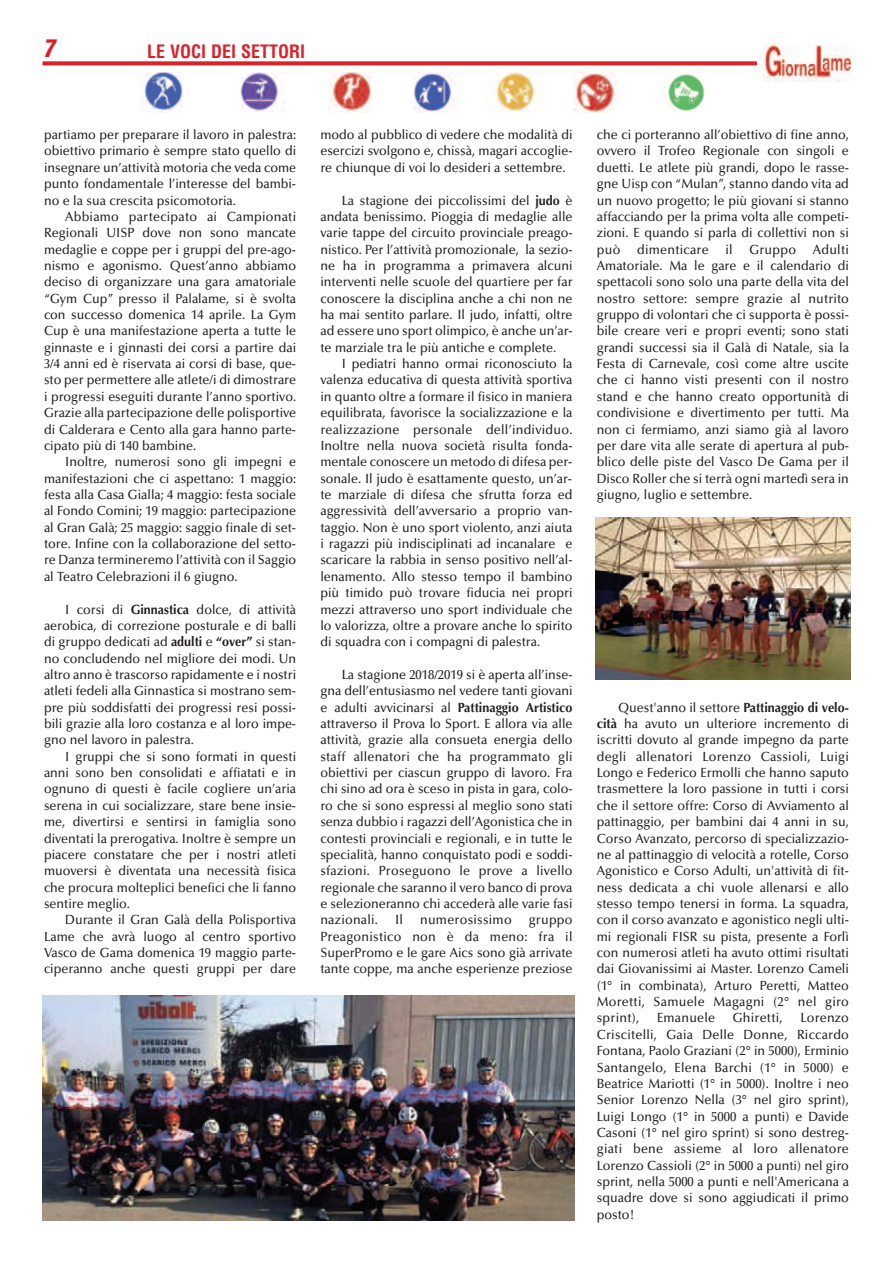
<style>
.page{position:relative;width:893px;height:1263px;background:#fff}
.page>*{position:absolute;margin:0;border:0;box-sizing:border-box;transform-origin:0 0}
.t1{font:italic 900 condensed 24px "Helvetica";color:#db2128}
.t2{font:700 condensed 18px "Helvetica";color:#db2128}
.t3{font:500 13.35px/16.4px "Optima";color:#231f20;text-align:justify;scale:.94 1}
.t4{font:500 13.35px "Optima";letter-spacing:.02em;color:#231f20;scale:.94 1}
.s1{font-weight:700}
</style>
<div class="page">
<svg style="left:43px;top:61px;width:714px;height:4px;background:#de3339"></svg>
<img style="left:764px;top:44px;width:88px;height:37px">
<img style="left:140px;top:72px;width:565px;height:41px">
<img style="left:43px;top:995px;width:531px;height:225px">
<img style="left:595px;top:518px;width:255px;height:161px">
<h1 class="t1" style="left:43px;top:35px;width:13px">7</h1>
<h2 class="t2" style="left:147px;top:41px;width:159px">LE VOCI DEI SETTORI</h2>
<p class="t3" style="left:44px;top:128px;width:270px">partiamo per preparare il lavoro in palestra: obiettivo primario è sempre stato quello di insegnare un’attività motoria che veda come punto fondamentale l’interesse del bambi&shy;no e la sua crescita psicomotoria.</p>
<p class="t3" style="left:44px;top:210px;width:270px;text-indent:21px">Abbiamo partecipato ai Campionati Regionali UISP dove non sono mancate medaglie e coppe per i gruppi del pre-ago&shy;nismo e agonismo. Quest’anno abbiamo deciso di organizzare una gara amatoriale “Gym Cup” presso il Palalame, si è svolta con successo domenica 14 aprile. La Gym Cup è una manifestazione aperta a tutte le ginnaste e i ginnasti dei corsi a partire dai 3/4 anni ed è riservata ai corsi di base, que&shy;sto per permettere alle atlete/i di dimostrare i progressi eseguiti durante l’anno sportivo.<br>Grazie alla partecipazione delle polisportive di Calderara e Cento alla gara hanno parte&shy;cipato più di 140 bambine.</p>
<p class="t3" style="left:44px;top:455px;width:270px;text-indent:21px">Inoltre, numerosi sono gli impegni e manifestazioni che ci aspettano: 1 maggio: festa alla Casa Gialla; 4 maggio: festa sociale al Fondo Comini; 19 maggio: partecipazione al Gran Galà; 25 maggio: saggio finale di set&shy;tore. Infine con la collaborazione del setto&shy;re Danza termineremo l’attività con il Saggio al Teatro Celebrazioni il 6 giugno.</p>
<p class="t3" style="left:44px;top:602px;width:270px;text-indent:21px">I corsi di <span class="s1">Ginnastica</span> dolce, di attività aerobica, di correzione posturale e di balli di gruppo dedicati ad <span class="s1">adulti</span> e <span class="s1">“over”</span> si stan&shy;no concludendo nel migliore dei modi. Un altro anno è trascorso rapidamente e i nostri atleti fedeli alla Ginnastica si mostrano sem&shy;pre più soddisfatti dei progressi resi possi&shy;bili grazie alla loro costanza e al loro impe&shy;gno nel lavoro in palestra.</p>
<p class="t3" style="left:44px;top:749px;width:270px;text-indent:21px">I gruppi che si sono formati in questi anni sono ben consolidati e affiatati e in ognuno di questi è facile cogliere un’aria serena in cui socializzare, stare bene insie&shy;me, divertirsi e sentirsi in famiglia sono diventati la prerogativa. Inoltre è sempre un piacere constatare che per i nostri atleti muoversi è diventata una necessità fisica che procura molteplici benefici che li fanno sentire meglio.</p>
<p class="t3" style="left:44px;top:913px;width:270px;text-indent:21px">Durante il Gran Galà della Polisportiva Lame che avrà luogo al centro sportivo Vasco de Gama domenica 19 maggio parte&shy;ciperanno anche questi gruppi per dare</p>
<p class="t3" style="left:320px;top:128px;width:270px">modo al pubblico di vedere che modalità di esercizi svolgono e, chissà, magari accoglie&shy;re chiunque di voi lo desideri a settembre.</p>
<p class="t3" style="left:320px;top:193px;width:270px;text-indent:21px">La stagione dei piccolissimi del <span class="s1">judo</span> è andata benissimo. Pioggia di medaglie alle varie tappe del circuito provinciale preago&shy;nistico. Per l’attività promozionale, la sezio&shy;ne ha in programma a primavera alcuni interventi nelle scuole del quartiere per far conoscere la disciplina anche a chi non ne ha mai sentito parlare. Il judo, infatti, oltre ad essere uno sport olimpico, è anche un’ar&shy;te marziale tra le più antiche e complete.</p>
<p class="t3" style="left:320px;top:357px;width:270px;text-indent:21px">I pediatri hanno ormai riconosciuto la valenza educativa di questa attività sportiva in quanto oltre a formare il fisico in maniera equilibrata, favorisce la socializzazione e la realizzazione personale dell’individuo.<br>Inoltre nella nuova società risulta fonda&shy;mentale conoscere un metodo di difesa per&shy;sonale. Il judo è esattamente questo, un’ar&shy;te marziale di difesa che sfrutta forza ed aggressività dell’avversario a proprio van&shy;taggio. Non è uno sport violento, anzi aiuta i ragazzi più indisciplinati ad incanalare e scaricare la rabbia in senso positivo nell’al&shy;lenamento. Allo stesso tempo il bambino più timido può trovare fiducia nei propri mezzi attraverso uno sport individuale che lo valorizza, oltre a provare anche lo spirito di squadra con i compagni di palestra.</p>
<p class="t3" style="left:320px;top:668px;width:270px;text-indent:21px">La stagione 2018/2019 si è aperta all’inse&shy;gna dell’entusiasmo nel vedere tanti giovani e adulti avvicinarsi al <span class="s1">Pattinaggio Artistico </span>attraverso il Prova lo Sport. E allora via alle attività, grazie alla consueta energia dello staff allenatori che ha programmato gli obiettivi per ciascun gruppo di lavoro. Fra chi sino ad ora è sceso in pista in gara, colo&shy;ro che si sono espressi al meglio sono stati senza dubbio i ragazzi dell’Agonistica che in contesti provinciali e regionali, e in tutte le specialità, hanno conquistato podi e soddi&shy;sfazioni. Proseguono le prove a livello regionale che saranno il vero banco di prova e selezioneranno chi accederà alle varie fasi nazionali.</p>
<p class="t3" style="left:395px;top:913px;width:10px">Il</p>
<p class="t4" style="left:420px;top:914px;width:99px">numerosissimo</p>
<p class="t3" style="left:320px;top:913px;width:270px;text-indent:208px">gruppo Preagonistico non è da meno: fra il SuperPromo e le gare Aics sono già arrivate tante coppe, ma anche esperienze preziose</p>
<p class="t3" style="left:597px;top:128px;width:270px">che ci porteranno all’obiettivo di fine anno, ovvero il Trofeo Regionale con singoli e duetti. Le atlete più grandi, dopo le rasse&shy;gne Uisp con “Mulan”, stanno dando vita ad un nuovo progetto; le più giovani si stanno affacciando per la prima volta alle competi&shy;zioni. E quando si parla di collettivi non si può</p>
<p class="t3" style="left:597px;top:242px;width:270px;text-indent:216px">Adulti Amatoriale. Ma le gare e il calendario di spettacoli sono solo una parte della vita del nostro settore: sempre grazie al nutrito gruppo di volontari che ci supporta è possi&shy;bile creare veri e propri eventi; sono stati grandi successi sia il Galà di Natale, sia la Festa di Carnevale, così come altre uscite che ci hanno visti presenti con il nostro stand e che hanno creato opportunità di condivisione e divertimento per tutti. Ma non ci fermiamo, anzi siamo già al lavoro per dare vita alle serate di apertura al pub&shy;blico delle piste del Vasco De Gama per il Disco Roller che si terrà ogni martedì sera in giugno, luglio e settembre.</p>
<p class="t4" style="left:637px;top:244px;width:78px">dimenticare</p>
<p class="t3" style="left:725px;top:242px;width:9px">il</p>
<p class="t3" style="left:749px;top:242px;width:51px">Gruppo</p>
<p class="t3" style="left:597px;top:700px;width:270px;text-indent:21px">Quest'anno il settore <span class="s1">Pattinaggio di velo&shy;cità</span> ha avuto un ulteriore incremento di iscritti dovuto al grande impegno da parte degli allenatori Lorenzo Cassioli, Luigi Longo e Federico Ermolli che hanno saputo trasmettere la loro passione in tutti i corsi che il settore offre: Corso di Avviamento al pattinaggio, per bambini dai 4 anni in su, Corso Avanzato, percorso di specializzazio&shy;ne al pattinaggio di velocità a rotelle, Corso Agonistico e Corso Adulti, un'attività di fit&shy;ness dedicata a chi vuole allenarsi e allo stesso tempo tenersi in forma. La squadra, con il corso avanzato e agonistico negli ulti&shy;mi regionali FISR su pista, presente a Forlì con numerosi atleti ha avuto ottimi risultati dai Giovanissimi ai Master. Lorenzo Cameli (1° in combinata), Arturo Peretti, Matteo Moretti, Samuele Magagni (2° nel giro sprint),</p>
<p class="t4" style="left:657px;top:1013px;width:63px">Emanuele</p>
<p class="t4" style="left:733px;top:1013px;width:54px">Ghiretti,</p>
<p class="t3" style="left:597px;top:1011px;width:270px;text-indent:204px">Lorenzo Criscitelli, Gaia Delle Donne, Riccardo Fontana, Paolo Graziani (2° in 5000), Erminio Santangelo, Elena Barchi (1° in 5000) e Beatrice Mariotti (1° in 5000). Inoltre i neo Senior Lorenzo Nella (3° nel giro sprint), Luigi Longo (1° in 5000 a punti) e Davide Casoni (1° nel giro sprint) si sono destreg&shy;giati bene assieme al loro allenatore Lorenzo Cassioli (2° in 5000 a punti) nel giro sprint, nella 5000 a punti e nell'Americana a squadre dove si sono aggiudicati il primo posto!</p>
</div>
